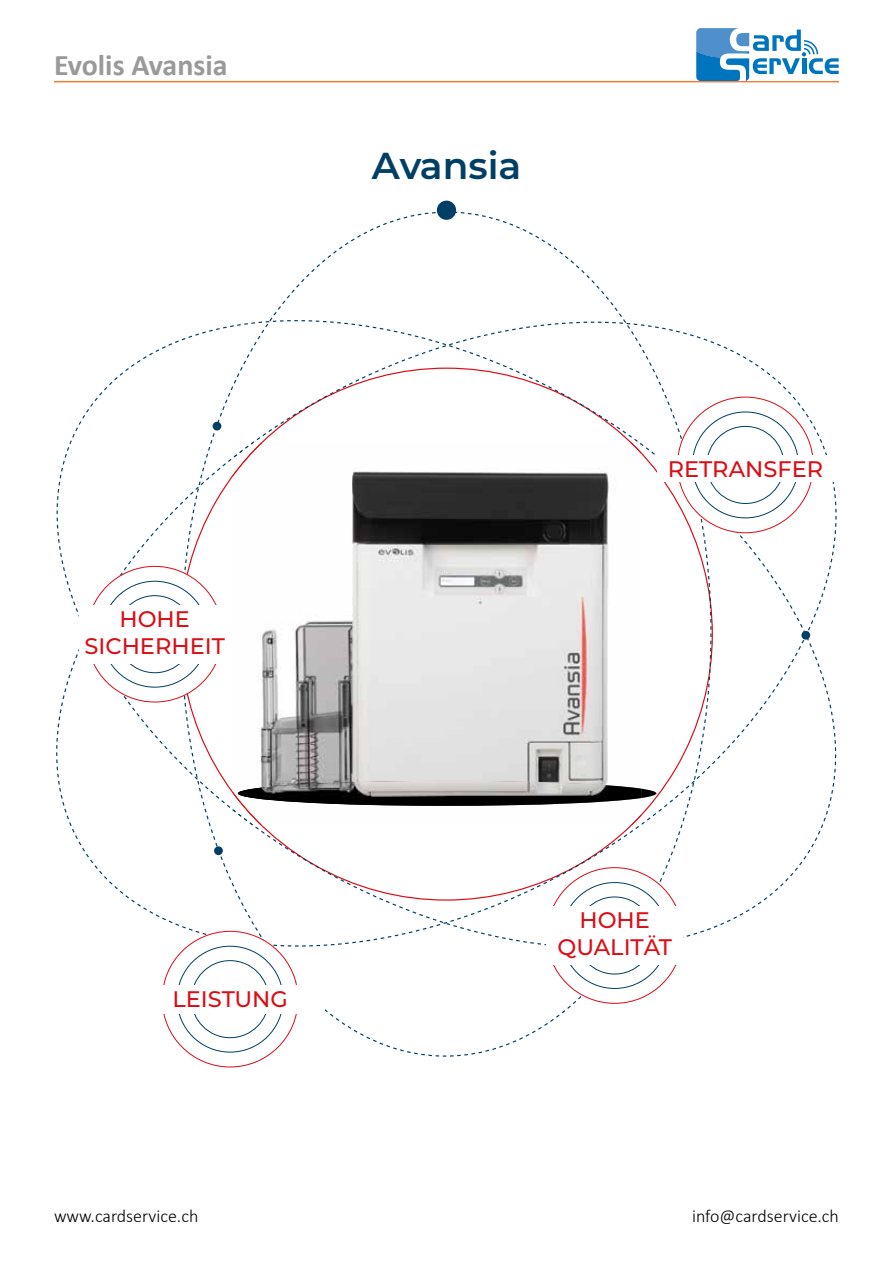
<style>
.page{position:relative;width:893px;height:1263px;background:#fff}
.page>*{position:absolute;margin:0;border:0;box-sizing:border-box;transform-origin:0 0}
.t1{font:600 37.5px "Montserrat";color:#003f65}
.t2{font:700 30px "Calibri";color:#999}
.t3{font:500 22.5px/27px "Montserrat";color:#dc0d15;text-align:center}
.t4{font:300 18px "Calibri";color:#000}
</style>
<div class="page">
<hr style="left:54px;top:81px;width:785px;height:1px;background:#ee7e34">
<svg style="left:696px;top:28px;width:143px;height:53px"></svg>
<svg style="left:57px;top:320px;width:779px;height:627px"></svg>
<div style="left:437px;top:201px;width:19px;height:19px;background:#003f65;border-radius:50%"></div>
<div style="left:214px;top:846px;width:9px;height:9px;background:#003f65;border-radius:50%"></div>
<div style="left:213px;top:422px;width:8px;height:8px;background:#003f65;border-radius:50%"></div>
<div style="left:801px;top:631px;width:9px;height:9px;background:#003f65;border-radius:50%"></div>
<div style="left:162px;top:931px;width:136px;height:136px;background:#fff;border-radius:50%"></div>
<svg style="left:176px;top:945px;width:108px;height:108px"></svg>
<div style="left:547px;top:868px;width:135px;height:135px;background:#fff;border-radius:50%"></div>
<svg style="left:561px;top:882px;width:107px;height:107px"></svg>
<div style="left:87px;top:566px;width:136px;height:136px;background:#fff;border-radius:50%"></div>
<svg style="left:101px;top:580px;width:108px;height:108px"></svg>
<div style="left:678px;top:397px;width:135px;height:136px;background:#fff;border-radius:50%"></div>
<svg style="left:692px;top:411px;width:107px;height:108px"></svg>
<div style="left:79px;top:605px;width:151px;height:58px;background:#fff"></div>
<div style="left:657px;top:455px;width:177px;height:27px;background:#fff"></div>
<div style="left:546px;top:906px;width:137px;height:59px;background:#fff"></div>
<div style="left:135px;top:985px;width:190px;height:29px;background:#fff"></div>
<img style="left:232px;top:443px;width:409px;height:382px">
<img style="left:232px;top:443px;width:31px;height:34px">
<img style="left:232px;top:791px;width:30px;height:34px">
<img style="left:234px;top:443px;width:20px;height:14px">
<svg style="left:631px;top:814px;width:11px;height:11px"></svg>
<svg style="left:630px;top:443px;width:11px;height:11px"></svg>
<img style="left:232px;top:809px;width:21px;height:16px">
<img style="left:238px;top:781px;width:403px;height:25px">
<h2 class="t2" style="left:54px;top:47px;width:175px">Evolis Avansia</h2>
<h1 class="t1" style="left:372px;top:144px;width:151px">Avansia</h1>
<p class="t3" style="left:84px;top:605px;width:142px">HOHE<br>SICHERHEIT</p>
<p class="t3" style="left:172px;top:985px;width:117px">LEISTUNG</p>
<p class="t3" style="left:668px;top:455px;width:157px">RETRANSFER</p>
<p class="t3" style="left:557px;top:906px;width:116px">HOHE<br>QUALITÄT</p>
<p class="t4" style="left:54px;top:1210px;width:146px">www.cardservice.ch</p>
<p class="t4" style="left:692px;top:1210px;width:148px">info@cardservice.ch</p>
</div>
